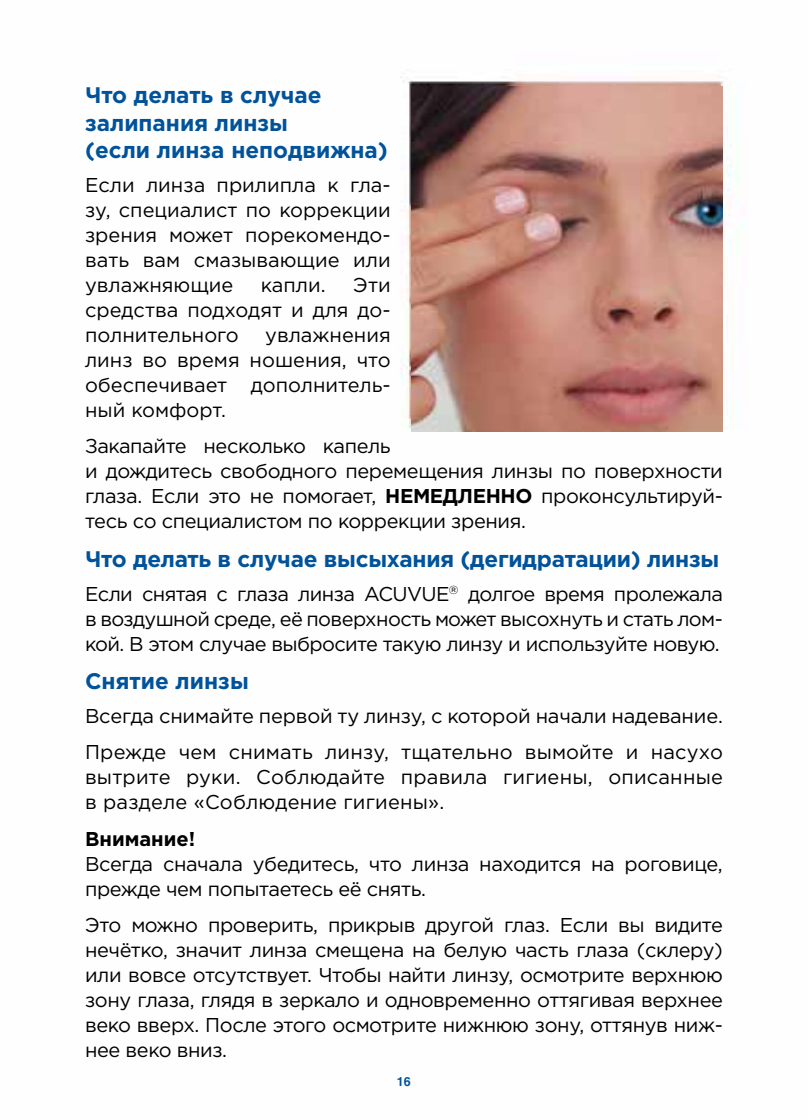
<style>
.page{position:relative;width:808px;height:1120px;background:#fff}
.page>*{position:absolute;margin:0;border:0;box-sizing:border-box;transform-origin:0 0}
.t1{font:700 22.5px/27.5px "Gotham Pro";color:#00539b}
.t2{font:20px/25px "Gotham Pro";letter-spacing:-.02em;color:#000;text-align:justify}
.t3{font:20px/25px "Gotham Pro";letter-spacing:.01em;color:#000}
.t4{font:700 20px "Gotham Pro";color:#000}
.t5{font:700 12.5px "Helios C";color:#00539b}
.s1{font-weight:700}
</style>
<div class="page">
<img style="left:400px;top:76px;width:346px;height:356px">
<img style="left:412px;top:87px;width:311px;height:345px">
<p class="t1" style="left:85px;top:81px;width:304px">Что делать в случае залипания линзы<br>(если линза неподвижна)</p>
<p class="t2" style="left:85px;top:172px;width:307px">Если линза прилипла к гла&shy;зу, специалист по коррекции зрения может порекомендо&shy;вать вам смазывающие или увлажняющие</p>
<p class="t2" style="left:85px;top:272px;width:307px;text-indent:268px">Эти средства подходят и для до&shy;полнительного</p>
<p class="t2" style="left:261px;top:272px;width:66px">капли.</p>
<p class="t2" style="left:85px;top:322px;width:307px;text-indent:180px">увлажнения линз во время ношения, что обеспечивает дополнитель&shy;ный комфорт.</p>
<p class="t2" style="left:85px;top:433px;width:639px;text-align:left">Закапайте несколько капель<br>и дождитесь свободного перемещения линзы по поверхности глаза. Если это не помогает, <span class="s1">НЕМЕДЛЕННО</span> проконсультируй&shy;тесь со специалистом по коррекции зрения.</p>
<p class="t1" style="left:85px;top:545px;width:636px">Что делать в случае высыхания (дегидратации) линзы</p>
<p class="t2" style="left:85px;top:581px;width:639px">Если снятая с глаза линза ACUVUE<sup>®</sup> долгое время пролежала в воздушной среде, её поверхность может высохнуть и стать лом&shy;кой. В этом случае выбросите такую линзу и используйте новую.</p>
<p class="t1" style="left:85px;top:667px;width:165px">Снятие линзы</p>
<p class="t2" style="left:85px;top:698px;width:639px;line-height:36.2px">Всегда снимайте первой ту линзу, с которой начали надевание.<br>Прежде чем снимать линзу, тщательно вымойте и насухо</p>
<p class="t3" style="left:85px;top:764px;width:639px">вытрите руки. Соблюдайте правила гигиены, описанные в разделе «Соблюдение гигиены».</p>
<p class="t4" style="left:85px;top:827px;width:112px">Внимание!</p>
<p class="t2" style="left:85px;top:851px;width:639px">Всегда сначала убедитесь, что линза находится на роговице, прежде чем попытаетесь её снять.</p>
<p class="t2" style="left:85px;top:912px;width:639px">Это можно проверить, прикрыв другой глаз. Если вы видите нечётко, значит линза смещена на белую часть глаза (склеру) или вовсе отсутствует. Чтобы найти линзу, осмотрите верхнюю зону глаза, глядя в зеркало и одновременно оттягивая верхнее веко вверх. После этого осмотрите нижнюю зону, оттянув ниж&shy;нее веко вниз.</p>
<p class="t5" style="left:397px;top:1074px;width:16px">16</p>
</div>
